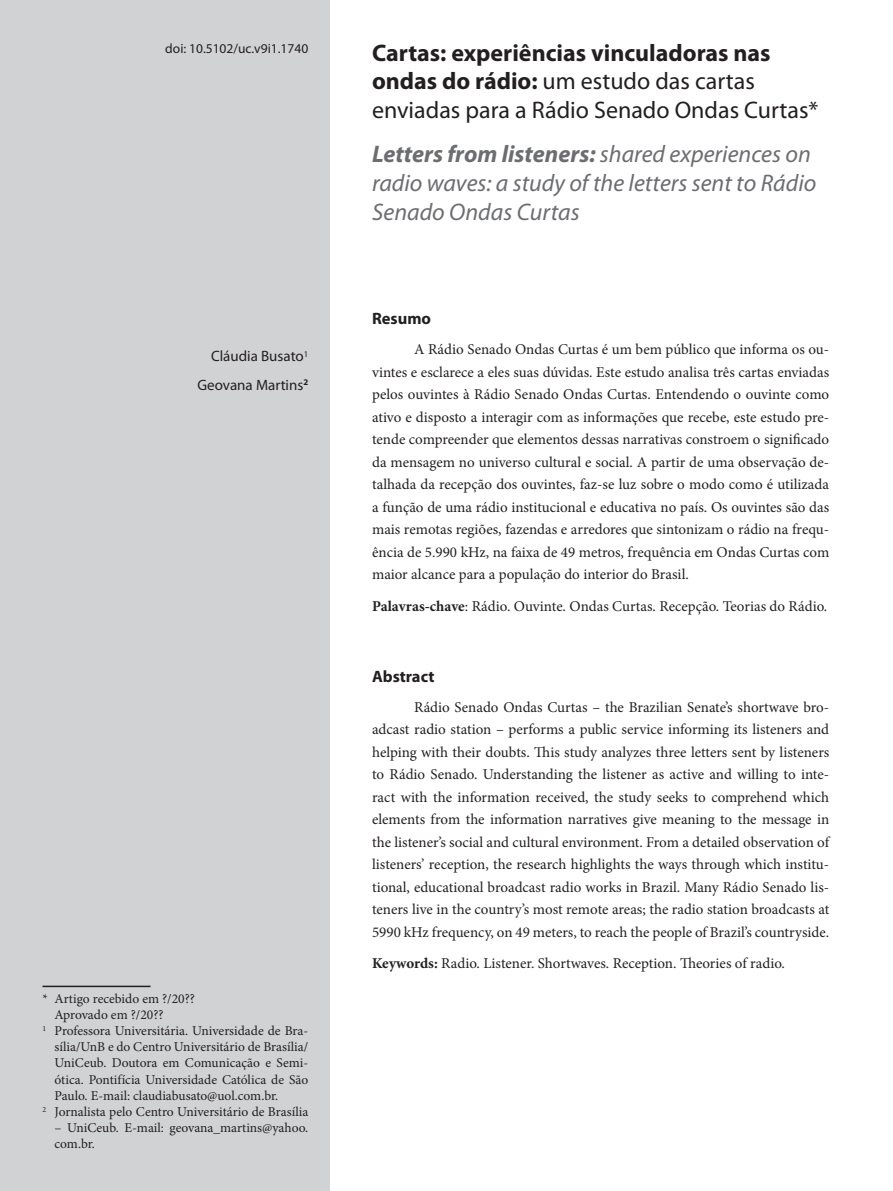
<style>
.page{position:relative;width:893px;height:1191px;background:#fff}
.page>*{position:absolute;margin:0;border:0;box-sizing:border-box;transform-origin:0 0}
.t1{font:24px/28.8px "Myriad Pro";color:#231f20}
.t2{font:italic 24px/28.8px "Myriad Pro";color:#6c6d70}
.t3{font:700 16.5px "Myriad Pro";color:#231f20}
.t4{font:15px/22.5px "Minion Pro";color:#231f20;text-align:justify}
.t5{font:15px/28.8px "Myriad Pro";color:#231f20;text-align:right}
.t6{font:13.5px/16.2px "Minion Pro";color:#231f20}
.t7{font:13.5px "Myriad Pro";color:#231f20}
.s1{font-weight:700}
</style>
<div class="page">
<div style="left:0;top:0;width:330px;height:1191px;background:#d1d2d4"></div>
<hr style="left:43px;top:985px;width:108px;height:2px;background:#231f20">
<p class="t7" style="left:165px;top:43px;width:144px">doi: 10.5102/uc.v9i1.1740</p>
<h1 class="t1" style="left:372px;top:40px;width:448px"><span class="s1">Cartas: experiências vinculadoras nas ondas do rádio:</span> um estudo das cartas enviadas para a Rádio Senado Ondas Curtas*</h1>
<h1 class="t2" style="left:372px;top:141px;width:446px"><span class="s1">Letters from listeners:</span> shared experiences on radio waves: a study of the letters sent to Rádio<br>Senado Ondas Curtas</h1>
<p class="t5" style="left:198px;top:343px;width:112px">Cláudia Busato<sup>1<br></sup>Geovana Martins<sup>2</sup></p>
<p class="t6" style="left:43px;top:991px;width:154px">* Artigo recebido em ?/20??</p>
<p class="t6" style="left:55px;top:1007px;width:111px">Aprovado em ?/20??</p>
<p class="t6" style="left:43px;top:1023px;width:267px"><sup>1</sup> Professora Universitária. Universidade de Bra-</p>
<p class="t6" style="left:55px;top:1039px;width:255px">sília/UnB e do Centro Universitário de Brasília/</p>
<p class="t6" style="left:55px;top:1056px;width:255px">UniCeub. Doutora em Comunicação e Semi-</p>
<p class="t6" style="left:55px;top:1072px;width:255px">ótica. Pontifícia Universidade Católica de São</p>
<p class="t6" style="left:55px;top:1088px;width:225px">Paulo. E-mail: claudiabusato@uol.com.br.</p>
<p class="t6" style="left:43px;top:1104px;width:267px"><sup>2</sup> Jornalista pelo Centro Universitário de Brasília</p>
<p class="t6" style="left:55px;top:1120px;width:255px">– UniCeub. E-mail: geovana_martins@yahoo. com.br.</p>
<p class="t3" style="left:372px;top:312px;width:60px">Resumo</p>
<p class="t4" style="left:372px;top:339px;width:459px;text-indent:42px">A Rádio Senado Ondas Curtas é um bem público que informa os ou&shy;vintes e esclarece a eles suas dúvidas. Este estudo analisa três cartas enviadas pelos ouvintes à Rádio Senado Ondas Curtas. Entendendo o ouvinte como ativo e disposto a interagir com as informações que recebe, este estudo pre&shy;tende compreender que elementos dessas narrativas constroem o significado da mensagem no universo cultural e social. A partir de uma observação de&shy;talhada da recepção dos ouvintes, faz-se luz sobre o modo como é utilizada a função de uma rádio institucional e educativa no país. Os ouvintes são das mais remotas regiões, fazendas e arredores que sintonizam o rádio na frequ&shy;ência de 5.990 kHz, na faixa de 49 metros, frequência em Ondas Curtas com maior alcance para a população do interior do Brasil.</p>
<p class="t4" style="left:372px;top:596px;width:457px"><span class="s1">Palavras-chave</span>: Rádio. Ouvinte. Ondas Curtas. Recepção. Teorias do Rádio.</p>
<p class="t3" style="left:372px;top:670px;width:64px">Abstract</p>
<p class="t4" style="left:372px;top:697px;width:459px;text-indent:42px">Rádio Senado Ondas Curtas – the Brazilian Senate’s shortwave bro&shy;adcast radio station – performs a public service informing its listeners and helping with their doubts. This study analyzes three letters sent by listeners to Rádio Senado. Understanding the listener as active and willing to inte&shy;ract with the information received, the study seeks to comprehend which elements from the information narratives give meaning to the message in the listener’s social and cultural environment. From a detailed observation of listeners’ reception, the research highlights the ways through which institu&shy;tional, educational broadcast radio works in Brazil. Many Rádio Senado lis&shy;teners live in the country’s most remote areas; the radio station broadcasts at 5990 kHz frequency, on 49 meters, to reach the people of Brazil’s countryside.</p>
<p class="t4" style="left:372px;top:953px;width:414px"><span class="s1">Keywords:</span> Radio. Listener. Shortwaves. Reception. Theories of radio.</p>
</div>
